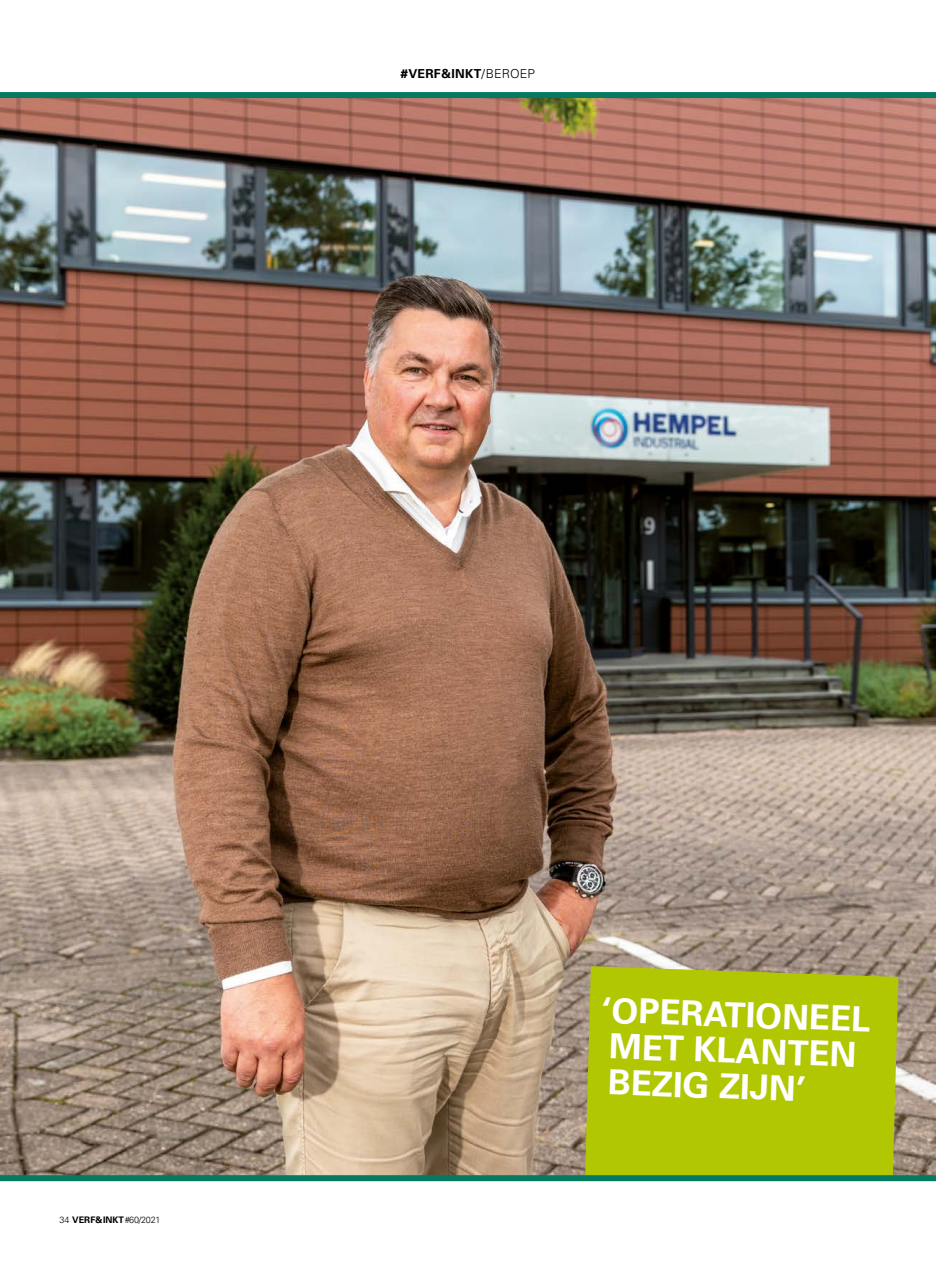
<style>
.page{position:relative;width:936px;height:1263px;background:#fff}
.page>*{position:absolute;margin:0;border:0;box-sizing:border-box;transform-origin:0 0}
.t1{font:700 34.5px/36px "Univers";color:#fff}
.t2{font:700 12.3px "Univers";letter-spacing:.02em;color:#000}
.t3{font:300 9px "Univers";letter-spacing:-.025em;color:#000}
.s1{font-weight:300}
.s2{font-weight:700}
</style>
<div class="page">
<img style="left:0;top:98px;width:935px;height:1077px">
<div style="left:585px;top:966px;width:313px;height:209px;background:#b1c702"></div>
<div style="left:0;top:92px;width:935px;height:6px;background:#047b60"></div>
<div style="left:0;top:1175px;width:935px;height:6px;background:#047b60"></div>
<p class="t2" style="left:401px;top:66px;width:136px">#VERF&amp;INKT<span class="s1">/BEROEP</span></p>
<p class="t3" style="left:60px;top:1215px;width:102px">34 <span class="s2">VERF&amp; INKT</span> #60/2021</p>
<p class="t1" style="left:602px;top:992px;width:270px;rotate:2deg">‘OPERATIONEEL<br>MET KLANTEN<br>BEZIG ZIJN’</p>
</div>
